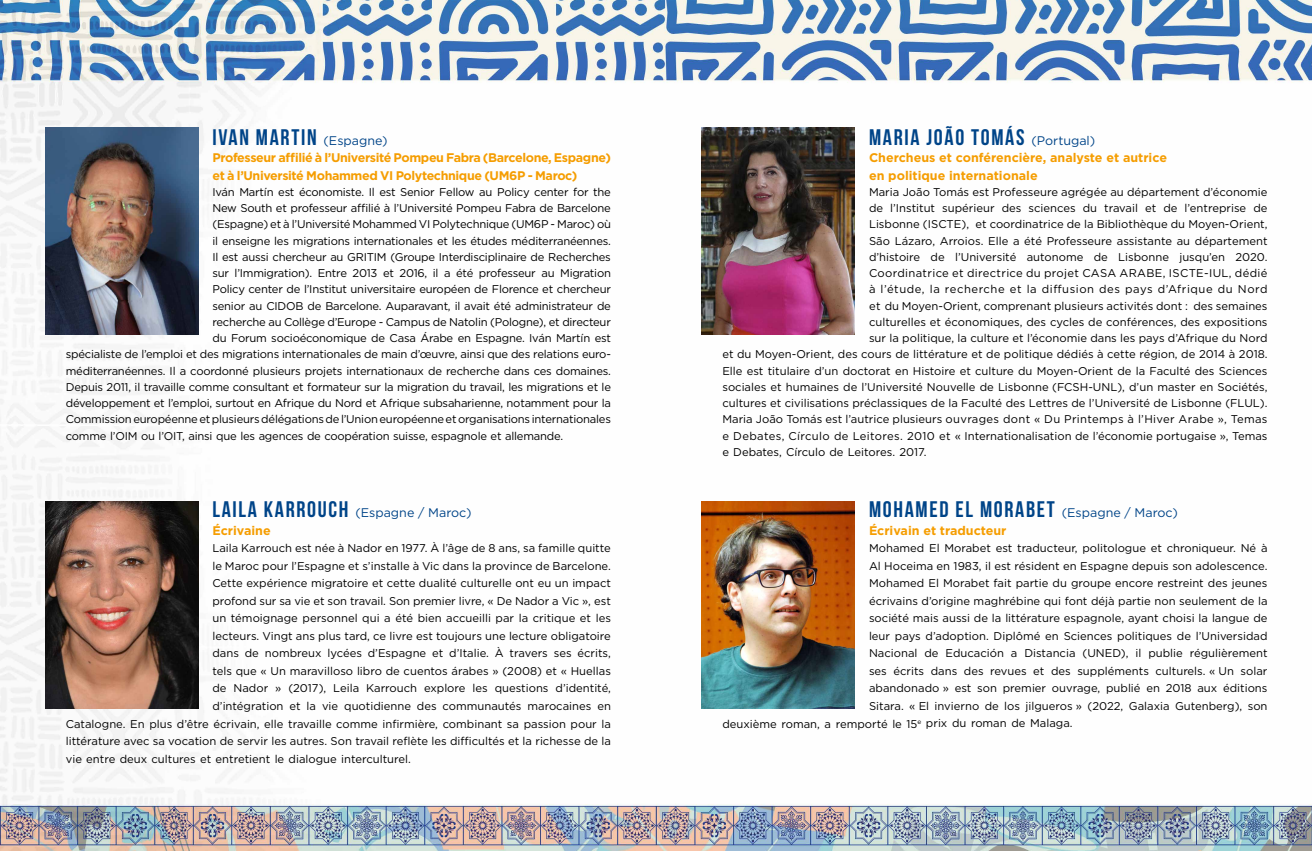
<style>
.page{position:relative;width:1312px;height:851px;background:#fff}
.page>*{position:absolute;margin:0;border:0;box-sizing:border-box;transform-origin:0 0}
.t1{font:22.5px "Bebas Neue";letter-spacing:.075em;color:#048}
.t2{font:700 12.5px/17.5px "Gotham";letter-spacing:-.03em;color:#f59d01}
.t3{font:700 12.5px/17.5px "Gotham";color:#f59d01}
.t4{font:12.5px/17.5px "Gotham";color:#048}
.t5{font:11.25px "Gotham";color:#000}
.t6{font:11.25px "Gotham";letter-spacing:-.02em;color:#000}
.t7{font:11.25px "Gotham";letter-spacing:.03em;color:#000}
.t8{font:11.25px "Gotham";letter-spacing:.05em;color:#000}
.s1{font-family:"Gotham";font-size:12.5px}
.s2{font-family:"Bebas Neue";font-size:22.5px}
.s3{font-weight:700;color:#f59d01}
</style>
<div class="page">
<img style="left:0;top:0;width:1311px;height:850px">
<img style="left:45px;top:128px;width:153px;height:206px">
<img style="left:45px;top:501px;width:153px;height:207px">
<img style="left:701px;top:128px;width:153px;height:206px">
<img style="left:701px;top:501px;width:153px;height:207px">
<h1 class="t1" style="left:212px;top:124px;width:177px">IVAN MARTIN <span class="s1">(Espagne)</span></h1>
<p class="t2" style="left:212px;top:149px;width:400px">Professeur affilié à l’Université Pompeu Fabra (Barcelone, Espagne) et à l’Université Mohammed VI Polytechnique (UM6P - Maroc)</p>
<p class="t6" style="left:212px;top:185px;width:400px">Iván Martín est économiste. Il est Senior Fellow au Policy center for the</p>
<p class="t6" style="left:212px;top:201px;width:400px">New South et professeur affilié à l’Université Pompeu Fabra de Barcelone</p>
<p class="t6" style="left:212px;top:217px;width:400px">(Espagne) et à l’Université Mohammed VI Polytechnique (UM6P - Maroc) où</p>
<p class="t6" style="left:212px;top:233px;width:400px">il enseigne les migrations internationales et les études méditerranéennes.</p>
<p class="t6" style="left:212px;top:249px;width:400px">Il est aussi chercheur au GRITIM (Groupe Interdisciplinaire de Recherches</p>
<p class="t6" style="left:212px;top:266px;width:400px">sur l’Immigration). Entre 2013 et 2016, il a été professeur au Migration</p>
<p class="t6" style="left:212px;top:282px;width:400px">Policy center de l’Institut universitaire européen de Florence et chercheur</p>
<p class="t6" style="left:212px;top:298px;width:400px">senior au CIDOB de Barcelone. Auparavant, il avait été administrateur de</p>
<p class="t6" style="left:212px;top:314px;width:400px">recherche au Collège d’Europe - Campus de Natolin (Pologne), et directeur</p>
<p class="t6" style="left:212px;top:331px;width:400px">du Forum socioéconomique de Casa Árabe en Espagne. Iván Martín est</p>
<p class="t6" style="left:66px;top:347px;width:546px">spécialiste de l’emploi et des migrations internationales de main d’œuvre, ainsi que des relations euro-</p>
<p class="t6" style="left:66px;top:363px;width:546px">méditerranéennes. Il a coordonné plusieurs projets internationaux de recherche dans ces domaines.</p>
<p class="t6" style="left:66px;top:379px;width:546px">Depuis 2011, il travaille comme consultant et formateur sur la migration du travail, les migrations et le</p>
<p class="t6" style="left:66px;top:396px;width:546px">développement et l’emploi, surtout en Afrique du Nord et Afrique subsaharienne, notamment pour la</p>
<p class="t6" style="left:66px;top:412px;width:546px">Commission européenne et plusieurs délégations de l’Union européenne et organisations internationales</p>
<p class="t6" style="left:66px;top:428px;width:499px">comme l’OIM ou l’OIT, ainsi que les agences de coopération suisse, espagnole et allemande.</p>
<p class="t4" style="left:212px;top:503px;width:260px"><span class="s2">LAILA KARROUCH</span> (Espagne / Maroc)<br><span class="s3">Écrivaine</span></p>
<p class="t5" style="left:212px;top:541px;width:400px">Laila Karrouch est née à Nador en 1977. À l’âge de 8 ans, sa famille quitte</p>
<p class="t5" style="left:212px;top:558px;width:400px">le Maroc pour l’Espagne et s’installe à Vic dans la province de Barcelone.</p>
<p class="t5" style="left:212px;top:576px;width:400px">Cette expérience migratoire et cette dualité culturelle ont eu un impact</p>
<p class="t5" style="left:212px;top:593px;width:400px">profond sur sa vie et son travail. Son premier livre, « De Nador a Vic », est</p>
<p class="t5" style="left:212px;top:611px;width:400px">un témoignage personnel qui a été bien accueilli par la critique et les</p>
<p class="t5" style="left:212px;top:628px;width:400px">lecteurs. Vingt ans plus tard, ce livre est toujours une lecture obligatoire</p>
<p class="t5" style="left:212px;top:646px;width:400px">dans de nombreux lycées d’Espagne et d’Italie. À travers ses écrits,</p>
<p class="t5" style="left:212px;top:663px;width:400px">tels que « Un maravilloso libro de cuentos árabes » (2008) et « Huellas</p>
<p class="t5" style="left:212px;top:681px;width:400px">de Nador » (2017), Leila Karrouch explore les questions d’identité,</p>
<p class="t5" style="left:212px;top:698px;width:400px">d’intégration et la vie quotidienne des communautés marocaines en</p>
<p class="t5" style="left:66px;top:716px;width:546px">Catalogne. En plus d’être écrivain, elle travaille comme infirmière, combinant sa passion pour la</p>
<p class="t5" style="left:66px;top:733px;width:546px">littérature avec sa vocation de servir les autres. Son travail reflète les difficultés et la richesse de la</p>
<p class="t5" style="left:66px;top:751px;width:346px">vie entre deux cultures et entretient le dialogue interculturel.</p>
<h1 class="t1" style="left:868px;top:124px;width:228px">MARIA JOÃO TOMÁS <span class="s1">(Portugal)</span></h1>
<p class="t3" style="left:868px;top:149px;width:299px">Chercheus et conférencière, analyste et autrice en politique internationale</p>
<p class="t5" style="left:868px;top:185px;width:400px">Maria João Tomás est Professeure agrégée au département d’économie</p>
<p class="t5" style="left:868px;top:201px;width:400px">de l’Institut supérieur des sciences du travail et de l’entreprise de</p>
<p class="t5" style="left:868px;top:217px;width:400px">Lisbonne (ISCTE), et coordinatrice de la Bibliothèque du Moyen-Orient,</p>
<p class="t5" style="left:868px;top:233px;width:400px">São Lázaro, Arroios. Elle a été Professeure assistante au département</p>
<p class="t5" style="left:868px;top:249px;width:400px">d’histoire de l’Université autonome de Lisbonne jusqu’en 2020.</p>
<p class="t7" style="left:868px;top:266px;width:400px">Coordinatrice et directrice du projet CASA ARABE, ISCTE-IUL, dédié</p>
<p class="t8" style="left:868px;top:282px;width:400px">à l’étude, la recherche et la diffusion des pays d’Afrique du Nord</p>
<p class="t5" style="left:868px;top:298px;width:400px">et du Moyen-Orient, comprenant plusieurs activités dont : des semaines</p>
<p class="t5" style="left:868px;top:314px;width:400px">culturelles et économiques, des cycles de conférences, des expositions</p>
<p class="t5" style="left:868px;top:331px;width:400px">sur la politique, la culture et l’économie dans les pays d’Afrique du Nord</p>
<p class="t5" style="left:722px;top:347px;width:546px">et du Moyen-Orient, des cours de littérature et de politique dédiés à cette région, de 2014 à 2018.</p>
<p class="t5" style="left:722px;top:363px;width:546px">Elle est titulaire d’un doctorat en Histoire et culture du Moyen-Orient de la Faculté des Sciences</p>
<p class="t5" style="left:722px;top:379px;width:546px">sociales et humaines de l’Université Nouvelle de Lisbonne (FCSH-UNL), d’un master en Sociétés,</p>
<p class="t5" style="left:722px;top:396px;width:546px">cultures et civilisations préclassiques de la Faculté des Lettres de l’Université de Lisbonne (FLUL).</p>
<p class="t5" style="left:722px;top:412px;width:546px">Maria João Tomás est l’autrice plusieurs ouvrages dont « Du Printemps à l’Hiver Arabe », Temas</p>
<p class="t5" style="left:722px;top:428px;width:546px">e Debates, Círculo de Leitores. 2010 et « Internationalisation de l’économie portugaise », Temas</p>
<p class="t5" style="left:722px;top:444px;width:205px">e Debates, Círculo de Leitores. 2017.</p>
<h1 class="t1" style="left:868px;top:497px;width:310px">MOHAMED EL MORABET <span class="s1">(Espagne / Maroc)</span></h1>
<p class="t3" style="left:868px;top:521px;width:139px">Écrivain et traducteur</p>
<p class="t5" style="left:868px;top:541px;width:400px">Mohamed El Morabet est traducteur, politologue et chroniqueur. Né à</p>
<p class="t5" style="left:868px;top:558px;width:400px">Al Hoceima en 1983, il est résident en Espagne depuis son adolescence.</p>
<p class="t5" style="left:868px;top:576px;width:400px">Mohamed El Morabet fait partie du groupe encore restreint des jeunes</p>
<p class="t5" style="left:868px;top:593px;width:400px">écrivains d’origine maghrébine qui font déjà partie non seulement de la</p>
<p class="t5" style="left:868px;top:611px;width:400px">société mais aussi de la littérature espagnole, ayant choisi la langue de</p>
<p class="t5" style="left:868px;top:628px;width:400px">leur pays d’adoption. Diplômé en Sciences politiques de l’Universidad</p>
<p class="t5" style="left:868px;top:646px;width:400px">Nacional de Educación a Distancia (UNED), il publie régulièrement</p>
<p class="t5" style="left:868px;top:663px;width:400px">ses écrits dans des revues et des suppléments culturels. « Un solar</p>
<p class="t5" style="left:868px;top:681px;width:400px">abandonado » est son premier ouvrage, publié en 2018 aux éditions</p>
<p class="t5" style="left:868px;top:698px;width:400px">Sitara. « El invierno de los jilgueros » (2022, Galaxia Gutenberg), son</p>
<p class="t5" style="left:722px;top:716px;width:351px">deuxième roman, a remporté le 15<sup>e</sup> prix du roman de Malaga.</p>
</div>
